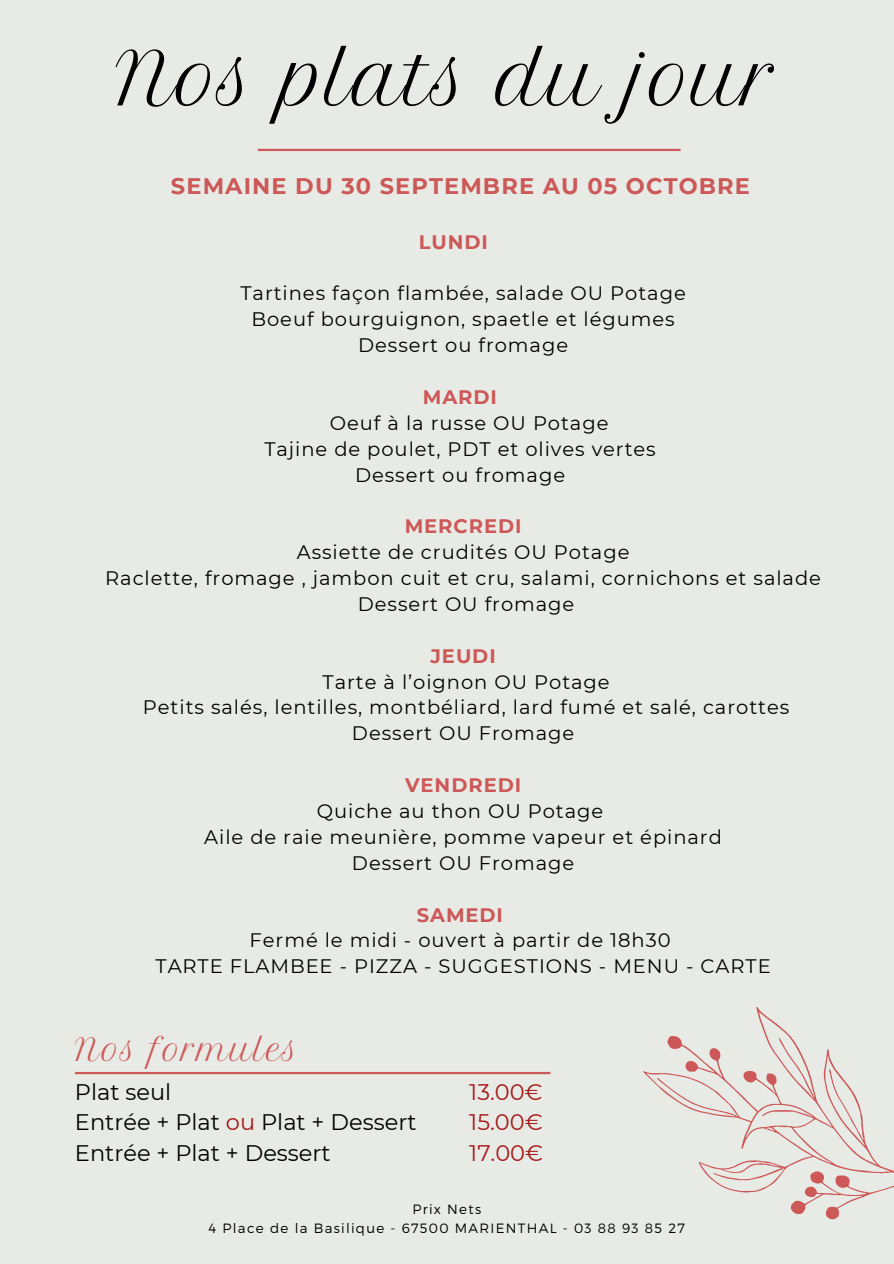
<style>
.page{position:relative;width:894px;height:1264px;background:#fff}
.page>*{position:absolute;margin:0;border:0;box-sizing:border-box;transform-origin:0 0}
.t1{font:71.25px "Petit Formal Script";letter-spacing:.01em;color:#000}
.t2{font:30px "Petit Formal Script";letter-spacing:.05em;color:#cd5858}
.t3{font:22.5px/30.3px "Montserrat";color:#000}
.t4{font:700 22.5px "Montserrat";letter-spacing:.05em;color:#cd5858}
.t5{font:22.5px/30.3px "Montserrat";color:#a61717;text-align:justify}
.t6{font:19.5px/25.8px "Montserrat";letter-spacing:.05em;color:#000;text-align:center}
.t7{font:700 19.5px "Montserrat";letter-spacing:.05em;color:#cd5858}
.t8{font:300 13.5px "Montserrat";letter-spacing:.095em;color:#000}
.s1{font-weight:700;color:#cd5858}
.s2{color:#a61717}
</style>
<div class="page">
<div style="left:0;top:0;width:893px;height:1263px;background:#e8ebe5"></div>
<svg style="left:643px;top:1007px;width:250px;height:212px"></svg>
<hr style="left:75px;top:1071px;width:475px;height:3px;background:#cd5858">
<hr style="left:258px;top:149px;width:422px;height:2px;background:#cd5858">
<h2 class="t1" style="left:115px;top:35px;width:663px">Nos plats du jour</h2>
<h4 class="t4" style="left:171px;top:172px;width:580px">SEMAINE DU 30 SEPTEMBRE AU 05 OCTOBRE</h4>
<h1 class="t7" style="left:418px;top:230px;width:71px">LUNDI</h1>
<h3 class="t6" style="left:240px;top:280px;width:447px">Tartines façon flambée, salade OU Potage<br>Boeuf bourguignon, spaetle et légumes<br>Dessert ou fromage</h3>
<h5 class="t7" style="left:422px;top:385px;width:76px">MARDI</h5>
<h5 class="t6" style="left:330px;top:410px;width:280px">Oeuf à la russe OU Potage</h5>
<h5 class="t6" style="left:264px;top:435px;width:393px">Tajine de poulet, PDT et olives vertes</h5>
<h5 class="t6" style="left:355px;top:461px;width:211px">Dessert ou fromage</h5>
<h6 class="t6" style="left:105px;top:513px;width:717px"><span class="s1">MERCREDI<br></span>Assiette de crudités OU Potage<br>Raclette, fromage , jambon cuit et cru, salami, cornichons et salade<br>Dessert OU fromage</h6>
<h6 class="t6" style="left:143px;top:642px;width:647px"><span class="s1">JEUDI<br></span>Tarte à l’oignon OU Potage<br>Petits salés, lentilles, montbéliard, lard fumé et salé, carottes<br>Dessert OU Fromage</h6>
<h6 class="t6" style="left:204px;top:772px;width:519px"><span class="s1">VENDREDI<br></span>Quiche au thon OU Potage<br>Aile de raie meunière, pomme vapeur et épinard<br>Dessert OU Fromage</h6>
<h6 class="t6" style="left:155px;top:901px;width:616px"><span class="s1">SAMEDI<br></span>Fermé le midi - ouvert à partir de 18h30<br>TARTE FLAMBEE - PIZZA - SUGGESTIONS - MENU - CARTE</h6>
<h6 class="t2" style="left:75px;top:1030px;width:225px">Nos formules</h6>
<p class="t3" style="left:75px;top:1076px;width:343px">Plat seul<br>Entrée + Plat <span class="s2">ou</span> Plat + Dessert<br>Entrée + Plat + Dessert</p>
<h6 class="t5" style="left:469px;top:1076px;width:75px">13.00€ 15.00€ 17.00€</h6>
<h4 class="t8" style="left:412px;top:1200px;width:70px">Prix Nets</h4>
<p class="t8" style="left:208px;top:1219px;width:478px">4 Place de la Basilique - 67500 MARIENTHAL - 03 88 93 85 27</p>
</div>
